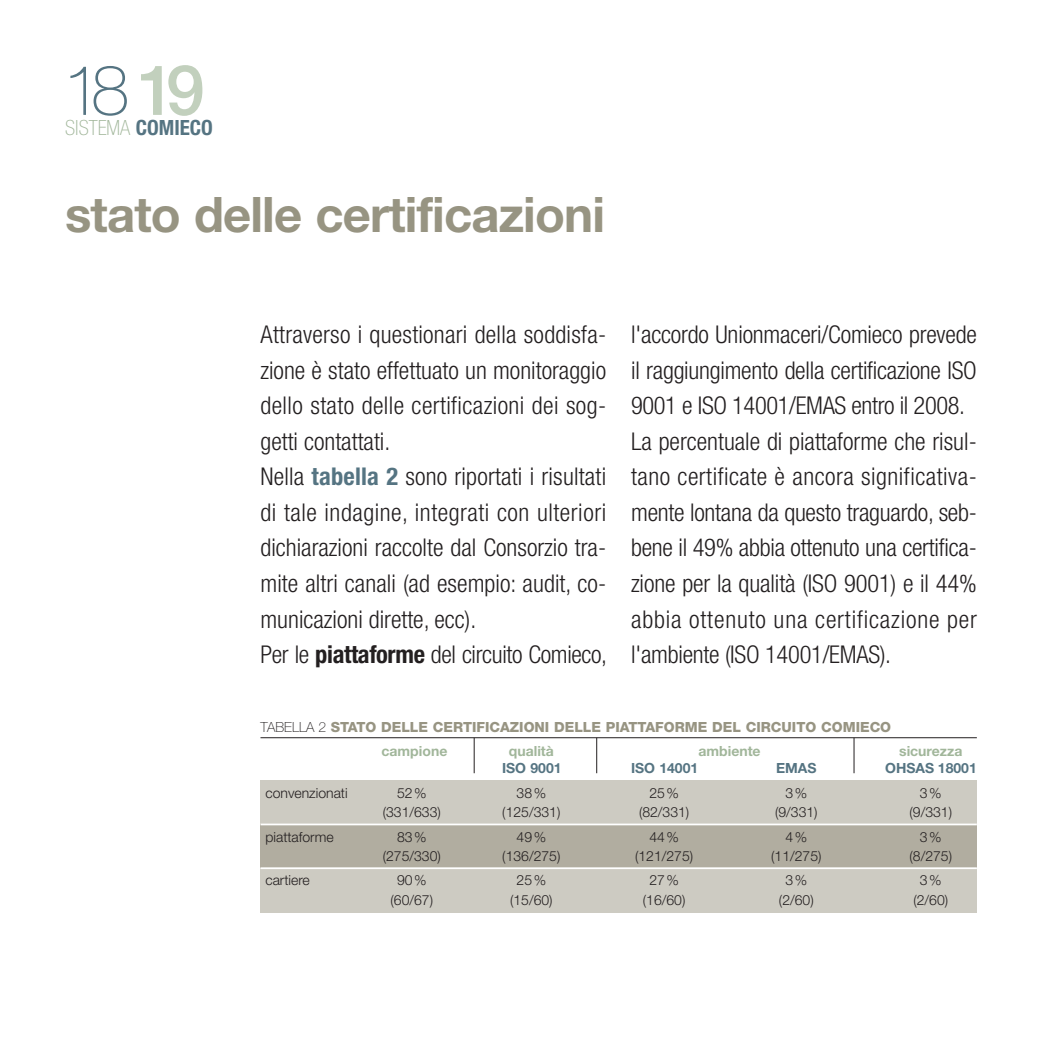
<style>
.page{position:relative;width:1042px;height:1042px;background:#fff}
.page>*{position:absolute;margin:0;border:0;box-sizing:border-box;transform-origin:0 0}
.t1{font:100 69.65px "Helvetica Neue";color:#557482}
.t2{font:700 49px "Helvetica Neue";letter-spacing:-.015em;color:#979482}
.t3{font:300 condensed 24.5px/35.5px "Helvetica Neue";color:#231f20}
.t4{font:100 condensed 21px "Helvetica Neue";color:#a1b69a}
.t5{font:300 14px "Helvetica Neue";color:#231f20}
.t6{font:800 14px "Helvetica Neue";color:#979482}
.t7{font:700 14px "Helvetica Neue";color:#a1b69a}
.t8{font:700 14px "Helvetica Neue";color:#557482}
.s1{font-weight:500;color:#c2d0bd}
.s2{font-weight:700;color:#557482}
.s3{font-weight:700}
.s4{font-weight:100;color:#231f20}
</style>
<div class="page">
<div style="left:260px;top:780px;width:717px;height:43px;background:#cdcbc2"></div>
<div style="left:260px;top:868px;width:717px;height:44px;background:#cdcbc2"></div>
<div style="left:260px;top:825px;width:717px;height:43px;background:#b1ada0"></div>
<hr style="left:260px;top:867px;width:717px;height:2px;background:#fff">
<hr style="left:474px;top:738px;width:1px;height:35px;background:#231f20">
<hr style="left:596px;top:738px;width:1px;height:35px;background:#231f20">
<hr style="left:853px;top:738px;width:1px;height:35px;background:#231f20">
<hr style="left:260px;top:737px;width:717px;height:1px;background:#231f20">
<h1 class="t1" style="left:63px;top:65px;width:143px">18 <span class="s1">19</span></h1>
<p class="t4" style="left:65px;top:120px;width:149px">SISTEMA <span class="s2">COMIECO</span></p>
<h2 class="t2" style="left:65px;top:197px;width:541px">stato delle certificazioni</h2>
<p class="t3" style="left:260px;top:319px;width:348px">Attraverso i questionari della soddisfa&shy;zione è stato effettuato un monitoraggio dello stato delle certificazioni dei sog&shy;getti contattati.<br>Nella <span class="s2">tabella 2</span> sono riportati i risultati di tale indagine, integrati con ulteriori dichiarazioni raccolte dal Consorzio tra&shy;mite altri canali (ad esempio: audit, co&shy;municazioni dirette, ecc).<br>Per le <span class="s3">piattaforme</span> del circuito Comieco,</p>
<p class="t3" style="left:631px;top:319px;width:347px">l'accordo Unionmaceri/Comieco prevede il raggiungimento della certificazione ISO 9001 e ISO 14001/EMAS entro il 2008.<br>La percentuale di piattaforme che risul&shy;tano certificate è ancora significativa&shy;mente lontana da questo traguardo, seb&shy;bene il 49% abbia ottenuto una certifica&shy;zione per la qualità (ISO 9001) e il 44% abbia ottenuto una certificazione per l'ambiente (ISO 14001/EMAS).</p>
<p class="t6" style="left:260px;top:722px;width:632px"><span class="s4">TABELLA 2</span> STATO DELLE CERTIFICAZIONI DELLE PIATTAFORME DEL CIRCUITO COMIECO</p>
<p class="t7" style="left:381px;top:746px;width:67px">campione</p>
<p class="t7" style="left:509px;top:746px;width:47px">qualità</p>
<p class="t7" style="left:698px;top:746px;width:64px">ambiente</p>
<p class="t7" style="left:899px;top:746px;width:65px">sicurezza</p>
<p class="t8" style="left:502px;top:763px;width:61px">ISO 9001</p>
<p class="t8" style="left:631px;top:763px;width:69px">ISO 14001</p>
<p class="t8" style="left:776px;top:763px;width:42px">EMAS</p>
<p class="t8" style="left:885px;top:763px;width:93px">OHSAS 18001</p>
<p class="t5" style="left:265px;top:788px;width:84px">convenzionati</p>
<p class="t5" style="left:397px;top:788px;width:31px">52%</p>
<p class="t5" style="left:516px;top:788px;width:31px">38%</p>
<p class="t5" style="left:649px;top:788px;width:31px">25%</p>
<p class="t5" style="left:785px;top:788px;width:23px">3%</p>
<p class="t5" style="left:920px;top:788px;width:23px">3%</p>
<p class="t5" style="left:383px;top:807px;width:60px">(331/633)</p>
<p class="t5" style="left:502px;top:807px;width:60px">(125/331)</p>
<p class="t5" style="left:639px;top:807px;width:52px">(82/331)</p>
<p class="t5" style="left:775px;top:807px;width:44px">(9/331)</p>
<p class="t5" style="left:909px;top:807px;width:44px">(9/331)</p>
<p class="t5" style="left:265px;top:831px;width:70px">piattaforme</p>
<p class="t5" style="left:397px;top:831px;width:31px">83%</p>
<p class="t5" style="left:516px;top:831px;width:31px">49%</p>
<p class="t5" style="left:649px;top:831px;width:31px">44%</p>
<p class="t5" style="left:785px;top:831px;width:23px">4%</p>
<p class="t5" style="left:920px;top:831px;width:23px">3%</p>
<p class="t5" style="left:383px;top:851px;width:60px">(275/330)</p>
<p class="t5" style="left:502px;top:851px;width:60px">(136/275)</p>
<p class="t5" style="left:635px;top:851px;width:60px">(121/275)</p>
<p class="t5" style="left:771px;top:851px;width:52px">(11/275)</p>
<p class="t5" style="left:909px;top:851px;width:44px">(8/275)</p>
<p class="t5" style="left:265px;top:875px;width:46px">cartiere</p>
<p class="t5" style="left:397px;top:875px;width:31px">90%</p>
<p class="t5" style="left:516px;top:875px;width:31px">25%</p>
<p class="t5" style="left:649px;top:875px;width:31px">27%</p>
<p class="t5" style="left:785px;top:875px;width:23px">3%</p>
<p class="t5" style="left:920px;top:875px;width:23px">3%</p>
<p class="t5" style="left:390px;top:894px;width:44px">(60/67)</p>
<p class="t5" style="left:510px;top:894px;width:44px">(15/60)</p>
<p class="t5" style="left:643px;top:894px;width:44px">(16/60)</p>
<p class="t5" style="left:779px;top:894px;width:36px">(2/60)</p>
<p class="t5" style="left:913px;top:894px;width:36px">(2/60)</p>
</div>
